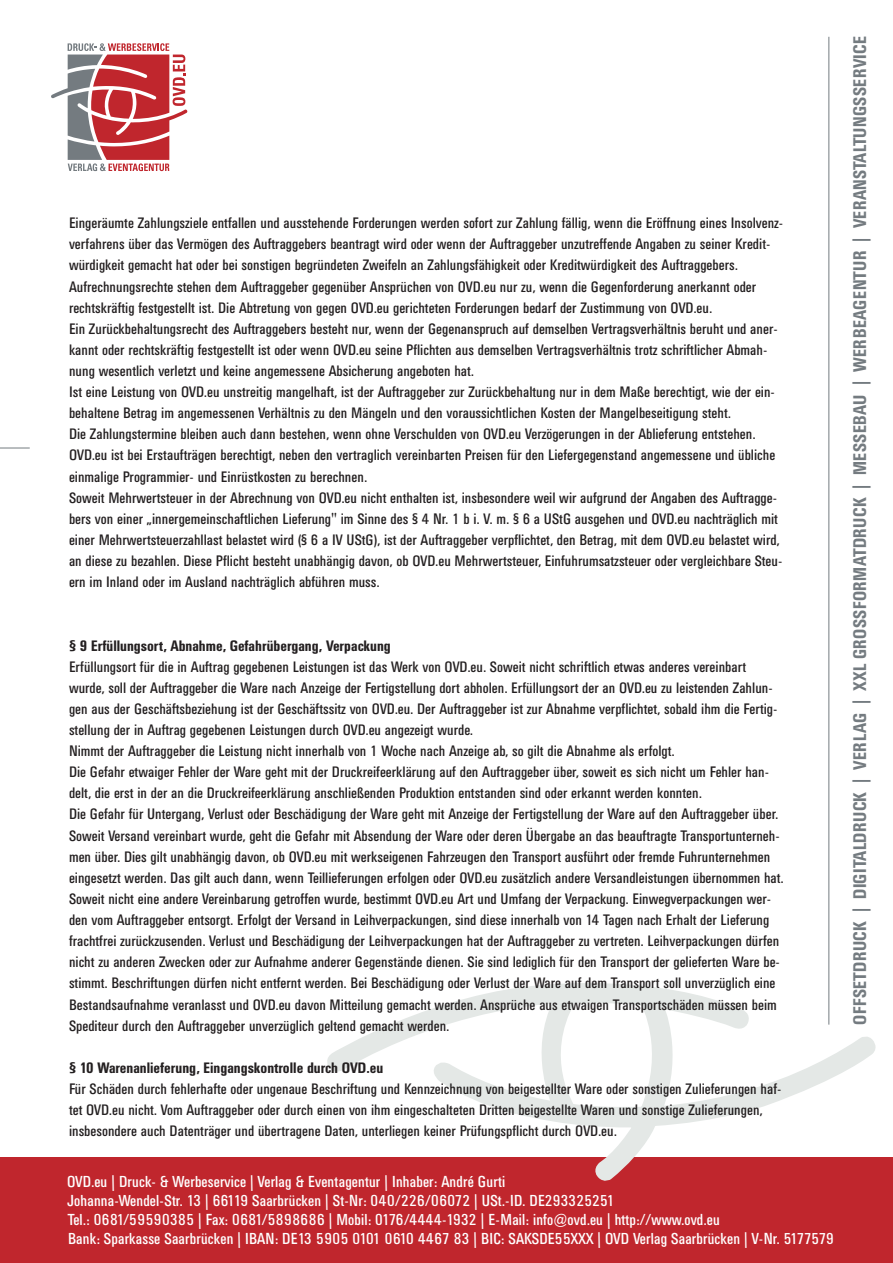
<style>
.page{position:relative;width:893px;height:1263px;background:#fff}
.page>*{position:absolute;margin:0;border:0;box-sizing:border-box;transform-origin:0 0}
.t1{font:700 18.15px "Univers Condensed BQ";letter-spacing:.02em;color:#747b80}
.t2{font:15.75px/18.9px "Univers Condensed BQ";color:#fff}
.t3{font:15px/21.1px "Univers Condensed BQ";color:#231f20}
.t4{font:700 15px "Univers Condensed BQ";color:#231f20}
</style>
<div class="page">
<hr style="left:0;top:448px;width:30px;height:1px;background:#747b80">
<hr style="left:828px;top:37px;width:1px;height:987px;background:#747b80">
<div style="left:0;top:1157px;width:893px;height:106px;background:#c0262d"></div>
<svg style="left:327px;top:977px;width:549px;height:203px"></svg>
<svg style="left:51px;top:43px;width:137px;height:128px"></svg>
<p class="t3" style="left:69px;top:212px;width:716px">Eingeräumte Zahlungsziele entfallen und ausstehende Forderungen werden sofort zur Zahlung fällig, wenn die Eröffnung eines Insolvenz&shy;verfahrens über das Vermögen des Auftraggebers beantragt wird oder wenn der Auftraggeber unzutreffende Angaben zu seiner Kredit&shy;würdigkeit gemacht hat oder bei sonstigen begründeten Zweifeln an Zahlungsfähigkeit oder Kreditwürdigkeit des Auftraggebers.<br>Aufrechnungsrechte stehen dem Auftraggeber gegenüber Ansprüchen von OVD.eu nur zu, wenn die Gegenforderung anerkannt oder rechtskräftig festgestellt ist. Die Abtretung von gegen OVD.eu gerichteten Forderungen bedarf der Zustimmung von OVD.eu.<br>Ein Zurückbehaltungsrecht des Auftraggebers besteht nur, wenn der Gegenanspruch auf demselben Vertragsverhältnis beruht und aner&shy;kannt oder rechtskräftig festgestellt ist oder wenn OVD.eu seine Pflichten aus demselben Vertragsverhältnis trotz schriftlicher Abmah&shy;nung wesentlich verletzt und keine angemessene Absicherung angeboten hat.<br>Ist eine Leistung von OVD.eu unstreitig mangelhaft, ist der Auftraggeber zur Zurückbehaltung nur in dem Maße berechtigt, wie der ein&shy;behaltene Betrag im angemessenen Verhältnis zu den Mängeln und den voraussichtlichen Kosten der Mangelbeseitigung steht.<br>Die Zahlungstermine bleiben auch dann bestehen, wenn ohne Verschulden von OVD.eu Verzögerungen in der Ablieferung entstehen.<br>OVD.eu ist bei Erstaufträgen berechtigt, neben den vertraglich vereinbarten Preisen für den Liefergegenstand angemessene und übliche einmalige Programmier- und Einrüstkosten zu berechnen.<br>Soweit Mehrwertsteuer in der Abrechnung von OVD.eu nicht enthalten ist, insbesondere weil wir aufgrund der Angaben des Auftragge&shy;bers von einer „innergemeinschaftlichen Lieferung" im Sinne des § 4 Nr. 1 b i. V. m. § 6 a UStG ausgehen und OVD.eu nachträglich mit einer Mehrwertsteuerzahllast belastet wird (§ 6 a IV UStG), ist der Auftraggeber verpflichtet, den Betrag, mit dem OVD.eu belastet wird, an diese zu bezahlen. Diese Pflicht besteht unabhängig davon, ob OVD.eu Mehrwertsteuer, Einfuhrumsatzsteuer oder vergleichbare Steu&shy;ern im Inland oder im Ausland nachträglich abführen muss.</p>
<p class="t4" style="left:69px;top:637px;width:323px">§ 9 Erfüllungsort, Abnahme, Gefahrübergang, Verpackung</p>
<p class="t3" style="left:69px;top:656px;width:716px">Erfüllungsort für die in Auftrag gegebenen Leistungen ist das Werk von OVD.eu. Soweit nicht schriftlich etwas anderes vereinbart wurde, soll der Auftraggeber die Ware nach Anzeige der Fertigstellung dort abholen. Erfüllungsort der an OVD.eu zu leistenden Zahlun&shy;gen aus der Geschäftsbeziehung ist der Geschäftssitz von OVD.eu. Der Auftraggeber ist zur Abnahme verpflichtet, sobald ihm die Fertig&shy;stellung der in Auftrag gegebenen Leistungen durch OVD.eu angezeigt wurde.<br>Nimmt der Auftraggeber die Leistung nicht innerhalb von 1 Woche nach Anzeige ab, so gilt die Abnahme als erfolgt.<br>Die Gefahr etwaiger Fehler der Ware geht mit der Druckreifeerklärung auf den Auftraggeber über, soweit es sich nicht um Fehler han&shy;delt, die erst in der an die Druckreifeerklärung anschließenden Produktion entstanden sind oder erkannt werden konnten.<br>Die Gefahr für Untergang, Verlust oder Beschädigung der Ware geht mit Anzeige der Fertigstellung der Ware auf den Auftraggeber über.<br>Soweit Versand vereinbart wurde, geht die Gefahr mit Absendung der Ware oder deren Übergabe an das beauftragte Transportunterneh&shy;men über. Dies gilt unabhängig davon, ob OVD.eu mit werkseigenen Fahrzeugen den Transport ausführt oder fremde Fuhrunternehmen eingesetzt werden. Das gilt auch dann, wenn Teillieferungen erfolgen oder OVD.eu zusätzlich andere Versandleistungen übernommen hat.<br>Soweit nicht eine andere Vereinbarung getroffen wurde, bestimmt OVD.eu Art und Umfang der Verpackung. Einwegverpackungen wer&shy;den vom Auftraggeber entsorgt. Erfolgt der Versand in Leihverpackungen, sind diese innerhalb von 14 Tagen nach Erhalt der Lieferung frachtfrei zurückzusenden. Verlust und Beschädigung der Leihverpackungen hat der Auftraggeber zu vertreten. Leihverpackungen dürfen nicht zu anderen Zwecken oder zur Aufnahme anderer Gegenstände dienen. Sie sind lediglich für den Transport der gelieferten Ware be&shy;stimmt. Beschriftungen dürfen nicht entfernt werden. Bei Beschädigung oder Verlust der Ware auf dem Transport soll unverzüglich eine Bestandsaufnahme veranlasst und OVD.eu davon Mitteilung gemacht werden. Ansprüche aus etwaigen Transportschäden müssen beim Spediteur durch den Auftraggeber unverzüglich geltend gemacht werden.</p>
<p class="t4" style="left:69px;top:1059px;width:316px">§ 10 Warenanlieferung, Eingangskontrolle durch OVD.eu</p>
<p class="t3" style="left:69px;top:1078px;width:714px">Für Schäden durch fehlerhafte oder ungenaue Beschriftung und Kennzeichnung von beigestellter Ware oder sonstigen Zulieferungen haf&shy;tet OVD.eu nicht. Vom Auftraggeber oder durch einen von ihm eingeschalteten Dritten beigestellte Waren und sonstige Zulieferungen, insbesondere auch Datenträger und übertragene Daten, unterliegen keiner Prüfungspflicht durch OVD.eu.</p>
<p class="t2" style="left:67px;top:1172px;width:769px">OVD.eu | Druck- &amp; Werbeservice | Verlag &amp; Eventagentur | Inhaber: André Gurti<br>Johanna-Wendel-Str. 13 | 66119 Saarbrücken | St-Nr: 040/226/06072 | USt.-ID. DE293325251<br>Tel.: 0681/59590385 | Fax: 0681/5898686 | Mobil: 0176/4444-1932 | E-Mail: info@ovd.eu | http://www.ovd.eu<br>Bank: Sparkasse Saarbrücken | IBAN: DE13 5905 0101 0610 4467 83 | BIC: SAKSDE55XXX | OVD Verlag Saarbrücken | V-Nr. 5177579</p>
<p class="t1" style="left:850px;top:1024px;width:990px;rotate:-90deg">OFFSETDRUCK | DIGITALDRUCK | VERLAG | XXL GROSSFORMATDRUCK | MESSEBAU | WERBEAGENTUR | VERANSTALTUNGSSERVICE</p>
</div>
